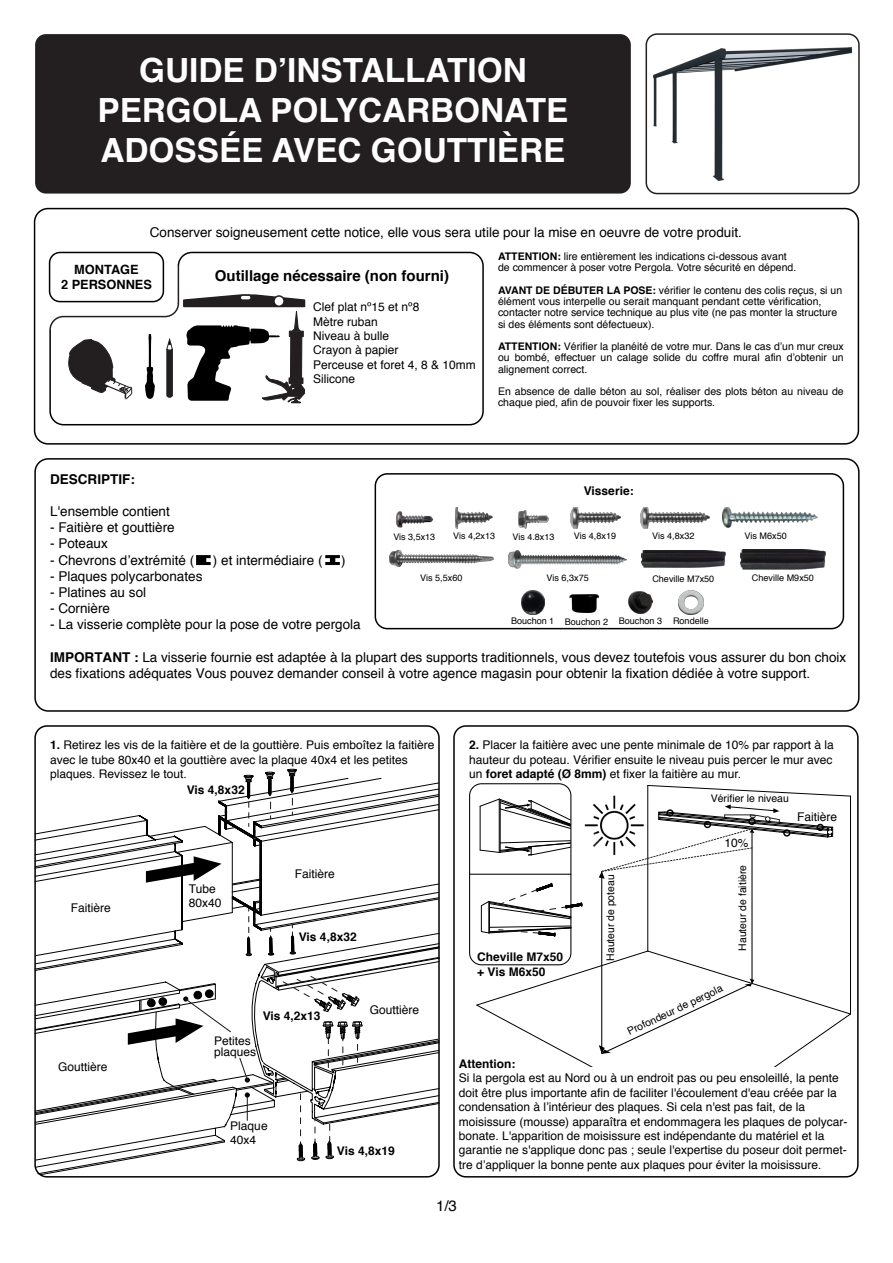
<style>
.page{position:relative;width:893px;height:1263px;background:#fff}
.page>*{position:absolute;margin:0;border:0;box-sizing:border-box;transform-origin:0 0}
.t1{font:700 33.3px/40px "Helvetica";color:#fff;text-align:center}
.t2{font:700 15px "Helvetica";color:#000}
.t3{font:15px "Helvetica";color:#000}
.t4{font:13.5px/16.2px "Helvetica";color:#000}
.t5{font:700 13.5px "Helvetica";color:#000}
.t6{font:700 12.75px/15.3px "Helvetica";color:#000;text-align:center}
.t7{font:12px/14.4px "Helvetica";color:#000}
.t8{font:700 12px "Helvetica";color:#000}
.t9{font:11.85px/14.2px "Helvetica";color:#000}
.t10{font:700 11.85px/14.2px "Helvetica";color:#000}
.t11{font:10.5px/11.2px "Helvetica";color:#000}
.t12{font:10.35px "Helvetica";color:#000}
.t13{font:9px "Helvetica";color:#000}
.s1{font-weight:700}
.s2{font-weight:700;font-size:11.85px}
.s3{font-size:11.85px}
</style>
<div class="page">
<div style="left:35px;top:34px;width:596px;height:160px;background:#231f20;border-radius:11px"></div>
<div style="left:645px;top:33px;width:215px;height:161px;border:2px solid #231f20;border-radius:11px"></div>
<div style="left:34px;top:208px;width:825px;height:237px;border:2px solid #000;border-radius:14px"></div>
<svg style="left:49px;top:251px;width:435px;height:175px"></svg>
<div style="left:49px;top:252px;width:115px;height:50px;border:2px solid #000;border-radius:10px"></div>
<div style="left:34px;top:458px;width:825px;height:254px;border:2px solid #000;border-radius:13px"></div>
<svg style="left:196px;top:555px;width:15px;height:10px"></svg>
<svg style="left:325px;top:555px;width:15px;height:10px"></svg>
<div style="left:375px;top:473px;width:469px;height:156px;border:2px solid #000;border-radius:12px"></div>
<div style="left:453px;top:725px;width:405px;height:453px;border:2px solid #000;border-radius:12px"></div>
<img style="left:654px;top:47px;width:197px;height:134px">
<svg style="left:49px;top:294px;width:257px;height:119px"></svg>
<hr style="left:178px;top:266px;width:1px;height:37px;background:#231f20">
<img style="left:723px;top:508px;width:94px;height:20px">
<img style="left:641px;top:550px;width:84px;height:17px">
<hr style="left:850px;top:796px;width:1px;height:218px;background:#000">
<svg style="left:648px;top:785px;width:203px;height:12px"></svg>
<hr style="left:647px;top:785px;width:1px;height:166px;background:#000">
<hr style="left:751px;top:832px;width:1px;height:151px;background:#000">
<hr style="left:601px;top:871px;width:1px;height:183px;background:#000">
<svg style="left:476px;top:950px;width:375px;height:117px"></svg>
<svg style="left:599px;top:805px;width:234px;height:74px"></svg>
<img style="left:741px;top:549px;width:84px;height:20px">
<img style="left:570px;top:508px;width:51px;height:21px">
<img style="left:389px;top:550px;width:104px;height:16px">
<img style="left:641px;top:508px;width:35px;height:21px">
<img style="left:676px;top:512px;width:34px;height:11px">
<img style="left:509px;top:551px;width:117px;height:18px">
<img style="left:518px;top:511px;width:30px;height:17px">
<img style="left:456px;top:508px;width:36px;height:20px">
<div style="left:469px;top:783px;width:102px;height:182px;border:1px solid #000;border-radius:12px"></div>
<hr style="left:469px;top:874px;width:102px;height:1px;background:#000">
<hr style="left:500px;top:799px;width:1px;height:54px;background:#000">
<hr style="left:499px;top:799px;width:1px;height:53px;background:#000">
<hr style="left:480px;top:806px;width:1px;height:44px;background:#000">
<svg style="left:479px;top:798px;width:92px;height:31px"></svg>
<svg style="left:479px;top:840px;width:92px;height:16px"></svg>
<svg style="left:480px;top:882px;width:103px;height:55px"></svg>
<img style="left:521px;top:590px;width:24px;height:24px">
<img style="left:679px;top:590px;width:24px;height:24px">
<img style="left:629px;top:591px;width:23px;height:22px">
<img style="left:569px;top:594px;width:29px;height:19px">
<svg style="left:34px;top:769px;width:406px;height:407px"></svg>
<img style="left:396px;top:511px;width:38px;height:17px">
<img style="left:584px;top:795px;width:61px;height:60px">
<h1 class="t1" style="left:97px;top:51px;width:472px">GUIDE D’INSTALLATION<br>PERGOLA POLYCARBONATE<br>ADOSSÉE AVEC GOUTTIÈRE</h1>
<p class="t4" style="left:150px;top:224px;width:594px">Conserver soigneusement cette notice, elle vous sera utile pour la mise en oeuvre de votre produit.</p>
<p class="t6" style="left:61px;top:262px;width:92px">MONTAGE<br>2 PERSONNES</p>
<p class="t2" style="left:215px;top:263px;width:236px">Outillage nécessaire (non fourni)</p>
<p class="t7" style="left:313px;top:300px;width:164px">Clef plat nº15 et nº8<br>Mètre ruban<br>Niveau à bulle<br>Crayon à papier<br>Perceuse et foret 4, 8 &amp; 10mm<br>Silicone</p>
<p class="t11" style="left:498px;top:251px;width:300px"><span class="s1">ATTENTION:</span> lire entièrement les indications ci-dessous avant de commencer à poser votre Pergola. Votre sécurité en dépend.</p>
<p class="t11" style="left:498px;top:285px;width:346px"><span class="s1">AVANT DE DÉBUTER LA POSE:</span> vérifier le contenu des colis reçus, si un élément vous interpelle ou serait manquant pendant cette vérification, contacter notre service technique au plus vite (ne pas monter la structure si des éléments sont défectueux).</p>
<p class="t11" style="left:498px;top:341px;width:347px;text-align:justify"><span class="s1">ATTENTION:</span> Vérifier la planéité de votre mur. Dans le cas d’un mur creux ou bombé, effectuer un calage solide du coffre mural afin d’obtenir un alignement correct.</p>
<p class="t11" style="left:498px;top:386px;width:347px">En absence de dalle béton au sol, réaliser des plots béton au niveau de chaque pied, afin de pouvoir fixer les supports.</p>
<p class="t5" style="left:50px;top:468px;width:86px">DESCRIPTIF:</p>
<p class="t4" style="left:50px;top:504px;width:121px">L'ensemble contient</p>
<p class="t4" style="left:50px;top:520px;width:126px">- Faitière et gouttière</p>
<p class="t4" style="left:50px;top:536px;width:59px">- Poteaux</p>
<p class="t4" style="left:50px;top:552px;width:146px">- Chevrons d’extrémité (</p>
<p class="t4" style="left:213px;top:552px;width:111px">) et intermédiaire (</p>
<p class="t4" style="left:341px;top:552px;width:6px">)</p>
<p class="t4" style="left:50px;top:568px;width:154px">- Plaques polycarbonates</p>
<p class="t4" style="left:50px;top:585px;width:98px">- Platines au sol</p>
<p class="t4" style="left:50px;top:601px;width:62px">- Cornière</p>
<p class="t4" style="left:50px;top:617px;width:312px">- La visserie complète pour la pose de votre pergola</p>
<p class="t4" style="left:50px;top:649px;width:798px"><span class="s1">IMPORTANT :</span> La visserie fournie est adaptée à la plupart des supports traditionnels, vous devez toutefois vous assurer du bon choix des fixations adéquates Vous pouvez demander conseil à votre agence magasin pour obtenir la fixation dédiée à votre support.</p>
<p class="t8" style="left:584px;top:481px;width:51px">Visserie:</p>
<p class="t13" style="left:574px;top:529px;width:44px">Vis 4,8x19</p>
<p class="t13" style="left:652px;top:529px;width:44px">Vis 4,8x32</p>
<p class="t13" style="left:744px;top:529px;width:44px">Vis M6x50</p>
<p class="t13" style="left:453px;top:529px;width:43px">Vis 4,2x13</p>
<p class="t13" style="left:512px;top:529px;width:43px">Vis 4.8x13</p>
<p class="t13" style="left:393px;top:530px;width:43px">Vis 3,5x13</p>
<p class="t13" style="left:420px;top:571px;width:44px">Vis 5,5x60</p>
<p class="t13" style="left:547px;top:571px;width:44px">Vis 6,3x75</p>
<p class="t13" style="left:652px;top:571px;width:63px">Cheville M7x50</p>
<p class="t13" style="left:752px;top:571px;width:63px">Cheville M9x50</p>
<p class="t13" style="left:511px;top:614px;width:199px">Bouchon 1 Bouchon 2 Bouchon 3 Rondelle</p>
<p class="t9" style="left:50px;top:738px;width:386px"><span class="s1">1.</span> Retirez les vis de la faitière et de la gouttière. Puis emboîtez la faitière avec le tube 80x40 et la gouttière avec la plaque 40x4 et les petites plaques. Revissez le tout.</p>
<p class="t7" style="left:71px;top:901px;width:42px">Faitière</p>
<p class="t7" style="left:58px;top:1060px;width:51px">Gouttière</p>
<p class="t10" style="left:187px;top:783px;width:59px">Vis 4,8x32</p>
<p class="t7" style="left:189px;top:882px;width:34px">Tube<br>80x40</p>
<p class="t7" style="left:295px;top:867px;width:42px">Faitière</p>
<p class="t10" style="left:299px;top:929px;width:59px">Vis 4,8x32</p>
<p class="t10" style="left:263px;top:1009px;width:59px">Vis 4,2x13</p>
<p class="t9" style="left:214px;top:1036px;width:44px;line-height:10.5px">Petites plaques</p>
<p class="t7" style="left:370px;top:1003px;width:51px">Gouttière</p>
<p class="t9" style="left:230px;top:1119px;width:39px">Plaque<br>40x4</p>
<p class="t10" style="left:337px;top:1144px;width:59px">Vis 4,8x19</p>
<p class="t7" style="left:469px;top:738px;width:366px;text-align:justify"><span class="s2">2.</span> Placer la faitière avec une pente minimale de 10% par rapport à la hauteur du poteau. Vérifier ensuite le niveau <span class="s3">puis</span> percer le mur avec un <span class="s1">foret adapté (Ø 8mm)</span> <span class="s3">et</span> fixer la faitière au mur.</p>
<p class="t10" style="left:477px;top:950px;width:88px">Cheville M7x50 + Vis M6x50</p>
<p class="t11" style="left:711px;top:793px;width:80px">Vérifier le niveau</p>
<p class="t7" style="left:724px;top:836px;width:26px">10%</p>
<p class="t11" style="left:605px;top:961px;width:88px;rotate:-90deg">Hauteur de poteau</p>
<p class="t11" style="left:737px;top:951px;width:87px;rotate:-90deg">Hauteur de faitière</p>
<p class="t12" style="left:624px;top:1025px;width:106px;rotate:-25deg">Profondeur de pergola</p>
<p class="t7" style="left:797px;top:810px;width:42px">Faitière</p>
<p class="t8" style="left:459px;top:1054px;width:58px">Attention:</p>
<p class="t7" style="left:459px;top:1071px;width:390px">Si la pergola est au Nord ou à un endroit pas ou peu ensoleillé, la pente doit être plus importante afin de faciliter l'écoulement d'eau créée par la condensation à l’intérieur des plaques. Si cela n'est pas fait, de la moisissure (mousse) apparaîtra et endommagera les plaques de polycar&shy;bonate. L'apparition de moisissure est indépendante du matériel et la garantie ne s'applique donc pas ; seule l'expertise du poseur doit permet&shy;tre d’appliquer la bonne pente aux plaques pour éviter la moisissure.</p>
<p class="t3" style="left:436px;top:1194px;width:22px">1/3</p>
</div>
